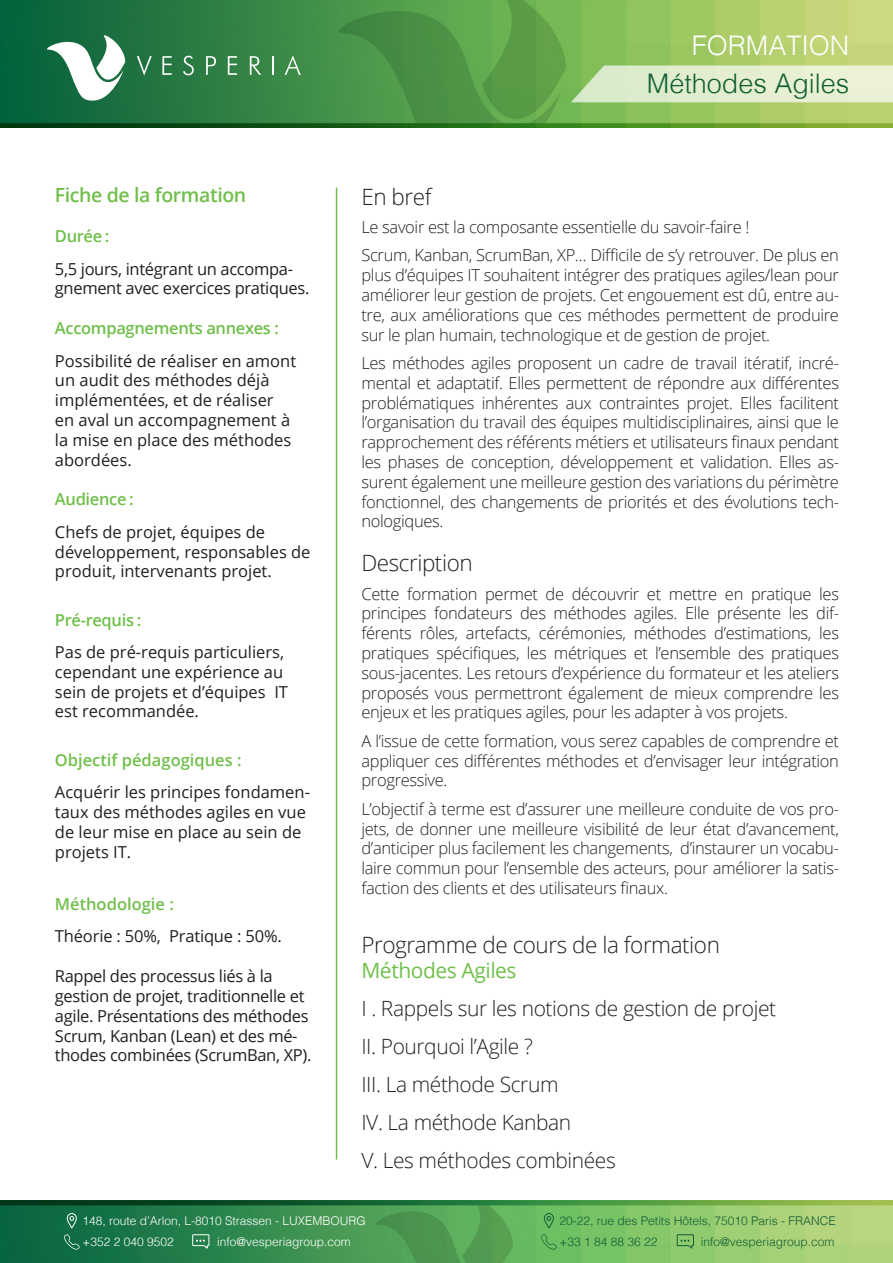
<style>
.page{position:relative;width:893px;height:1263px;background:#fff}
.page>*{position:absolute;margin:0;border:0;box-sizing:border-box;transform-origin:0 0}
.t1{font:300 27px/37.5px "Helvetica";color:#115f36;text-align:right}
.t2{font:300 22.5px "Open Sans";letter-spacing:-.02em;color:#231f20}
.t3{font:300 21px "Open Sans";letter-spacing:-.02em;color:#231f20}
.t4{font:21px "Open Sans";letter-spacing:-.02em;color:#70bf4a}
.t5{font:600 19.5px "Open Sans";letter-spacing:-.02em;color:#70bf4a}
.t6{font:300 16.5px/19.8px "Open Sans";letter-spacing:-.02em;color:#231f20;text-align:justify}
.t7{font:16.5px/19.8px "Open Sans";color:#231f20}
.t8{font:16.5px/19.8px "Open Sans";letter-spacing:-.02em;color:#231f20}
.t9{font:600 16.5px "Open Sans";letter-spacing:-.02em;color:#70bf4a}
.t10{font:600 16.5px "Open Sans";color:#70bf4a}
.t11{font:300 12px "Helvetica";color:#fff}
.t12{font:300 12px "Helvetica";color:#115f36}
.s1{color:#fff}
</style>
<div class="page">
<hr style="left:336px;top:188px;width:1px;height:972px;background:#70bf4a">
<img style="left:0;top:0;width:893px;height:127px">
<svg style="left:571px;top:65px;width:322px;height:37px;background:#dcebc8"></svg>
<img style="left:0;top:1200px;width:893px;height:63px">
<svg style="left:64px;top:1213px;width:16px;height:36px"></svg>
<svg style="left:541px;top:1213px;width:16px;height:36px"></svg>
<svg style="left:192px;top:1234px;width:18px;height:16px"></svg>
<svg style="left:676px;top:1234px;width:18px;height:16px"></svg>
<svg style="left:137px;top:56px;width:15px;height:20px"></svg>
<svg style="left:162px;top:56px;width:10px;height:19px"></svg>
<svg style="left:183px;top:56px;width:11px;height:19px"></svg>
<svg style="left:206px;top:56px;width:10px;height:19px"></svg>
<svg style="left:228px;top:56px;width:9px;height:19px"></svg>
<svg style="left:250px;top:56px;width:11px;height:19px"></svg>
<svg style="left:272px;top:56px;width:2px;height:19px"></svg>
<svg style="left:285px;top:55px;width:16px;height:20px"></svg>
<svg style="left:42px;top:32px;width:83px;height:70px"></svg>
<p class="t5" style="left:55px;top:182px;width:193px">Fiche de la formation</p>
<p class="t9" style="left:55px;top:225px;width:56px">Durée :</p>
<p class="t8" style="left:55px;top:258px;width:256px">5,5 jours, intégrant un accompa&shy;gnement avec exercices pratiques.</p>
<p class="t9" style="left:55px;top:317px;width:226px">Accompagnements annexes :</p>
<p class="t7" style="left:55px;top:350px;width:243px">Possibilité de réaliser en amont un audit des méthodes déjà implémentées, et de réaliser en aval un accompagnement à la mise en place des méthodes abordées.</p>
<p class="t9" style="left:55px;top:488px;width:80px">Audience :</p>
<p class="t7" style="left:55px;top:521px;width:257px">Chefs de projet, équipes de développement, responsables de produit, intervenants projet.</p>
<p class="t9" style="left:55px;top:608px;width:88px">Pré-requis :</p>
<p class="t7" style="left:55px;top:642px;width:235px">Pas de pré-requis particuliers, cependant une expérience au sein de projets et d’équipes IT est recommandée.</p>
<p class="t10" style="left:55px;top:748px;width:188px">Objectif pédagogiques :</p>
<p class="t7" style="left:55px;top:782px;width:257px">Acquérir les principes fondamen&shy;taux des méthodes agiles en vue de leur mise en place au sein de projets IT.</p>
<p class="t10" style="left:55px;top:893px;width:120px">Méthodologie :</p>
<p class="t7" style="left:55px;top:926px;width:228px">Théorie : 50%, Pratique : 50%.</p>
<p class="t8" style="left:55px;top:966px;width:258px">Rappel des processus liés à la gestion de projet, traditionnelle et agile. Présentations des méthodes Scrum, Kanban (Lean) et des mé&shy;thodes combinées (ScrumBan, XP).</p>
<p class="t1" style="left:647px;top:25px;width:204px"><span class="s1">FORMATION<br></span>Méthodes Agiles</p>
<p class="t2" style="left:361px;top:181px;width:72px">En bref</p>
<p class="t6" style="left:361px;top:217px;width:389px">Le savoir est la composante essentielle du savoir-faire !</p>
<p class="t6" style="left:361px;top:245px;width:479px">Scrum, Kanban, ScrumBan, XP… Difficile de s’y retrouver. De plus en plus d’équipes IT souhaitent intégrer des pratiques agiles/lean pour améliorer leur gestion de projets. Cet engouement est dû, entre au&shy;tre, aux améliorations que ces méthodes permettent de produire sur le plan humain, technologique et de gestion de projet.</p>
<p class="t6" style="left:361px;top:353px;width:479px">Les méthodes agiles proposent un cadre de travail itératif, incré&shy;mental et adaptatif. Elles permettent de répondre aux différentes problématiques inhérentes aux contraintes projet. Elles facilitent l’organisation du travail des équipes multidisciplinaires, ainsi que le rapprochement des référents métiers et utilisateurs finaux pendant les phases de conception, développement et validation. Elles as&shy;surent également une meilleure gestion des variations du périmètre fonctionnel, des changements de priorités et des évolutions tech&shy;nologiques.</p>
<p class="t2" style="left:361px;top:548px;width:113px">Description</p>
<p class="t6" style="left:361px;top:583px;width:479px">Cette formation permet de découvrir et mettre en pratique les principes fondateurs des méthodes agiles. Elle présente les dif&shy;férents rôles, artefacts, cérémonies, méthodes d’estimations, les pratiques spécifiques, les métriques et l’ensemble des pratiques sous-jacentes. Les retours d’expérience du formateur et les ateliers proposés vous permettront également de mieux comprendre les enjeux et les pratiques agiles, pour les adapter à vos projets.</p>
<p class="t6" style="left:361px;top:730px;width:479px">A l’issue de cette formation, vous serez capables de comprendre et appliquer ces différentes méthodes et d’envisager leur intégration progressive.</p>
<p class="t6" style="left:361px;top:798px;width:479px">L’objectif à terme est d’assurer une meilleure conduite de vos pro&shy;jets, de donner une meilleure visibilité de leur état d’avancement, d’anticiper plus facilement les changements, d’instaurer un vocabu&shy;laire commun pour l’ensemble des acteurs, pour améliorer la satis&shy;faction des clients et des utilisateurs finaux.</p>
<p class="t2" style="left:361px;top:929px;width:360px">Programme de cours de la formation</p>
<p class="t4" style="left:361px;top:956px;width:157px">Méthodes Agiles</p>
<p class="t3" style="left:361px;top:994px;width:416px">I . Rappels sur les notions de gestion de projet</p>
<p class="t3" style="left:361px;top:1032px;width:173px">II. Pourquoi l’Agile ?</p>
<p class="t3" style="left:361px;top:1070px;width:199px">III. La méthode Scrum</p>
<p class="t3" style="left:361px;top:1108px;width:211px">IV. La méthode Kanban</p>
<p class="t3" style="left:361px;top:1146px;width:256px">V. Les méthodes combinées</p>
<p class="t11" style="left:82px;top:1210px;width:285px">148, route d’Arlon, L-8010 Strassen - LUXEMBOURG</p>
<p class="t11" style="left:82px;top:1231px;width:93px">+352 2 040 9502</p>
<p class="t11" style="left:217px;top:1231px;width:135px">info@vesperiagroup.com</p>
<p class="t12" style="left:560px;top:1210px;width:278px">20-22, rue des Petits Hôtels, 75010 Paris - FRANCE</p>
<p class="t12" style="left:560px;top:1231px;width:99px">+33 1 84 88 36 22</p>
<p class="t12" style="left:701px;top:1231px;width:135px">info@vesperiagroup.com</p>
</div>
